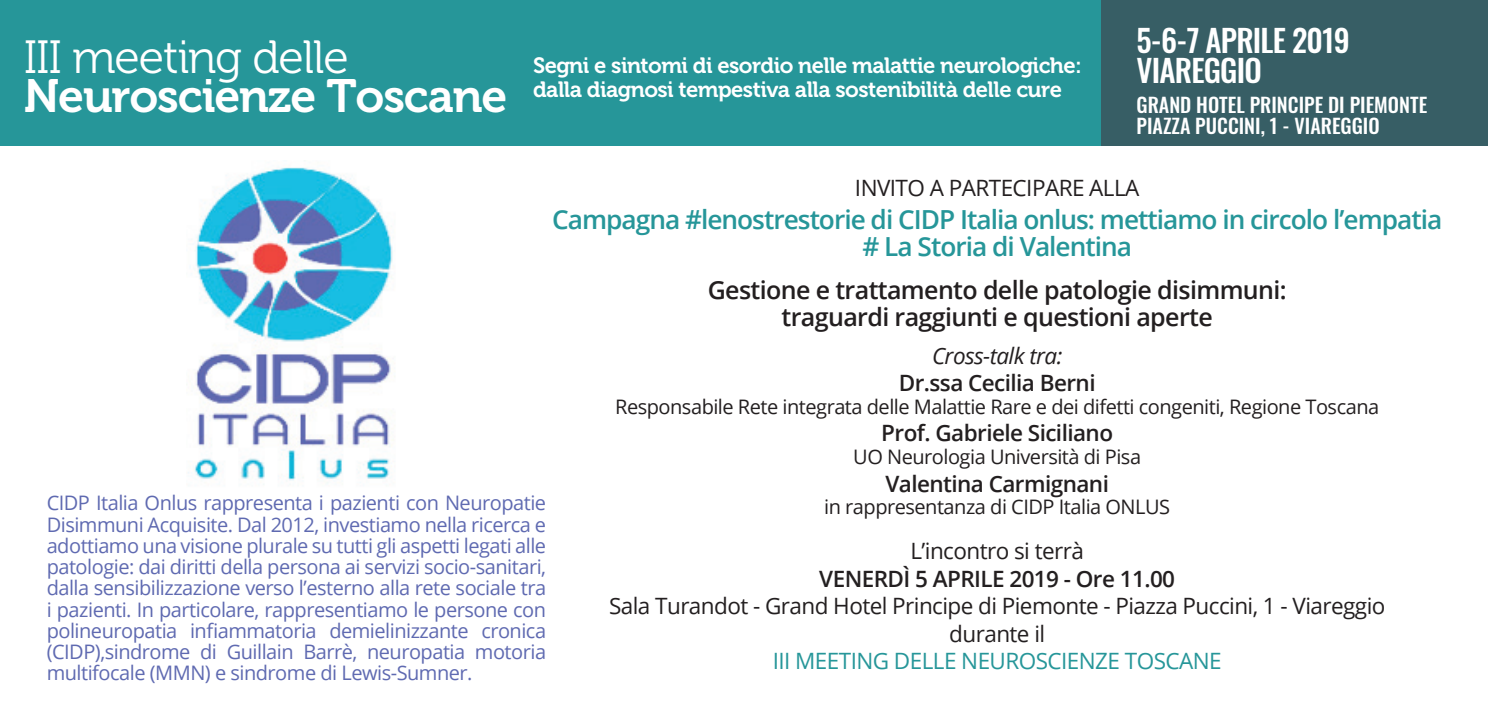
<style>
.page{position:relative;width:1489px;height:709px;background:#fff}
.page>*{position:absolute;margin:0;border:0;box-sizing:border-box;transform-origin:0 0}
.t1{font:46.5px "Museo 700";letter-spacing:-.025em;color:#fff}
.t2{font:46.5px "Museo 300";letter-spacing:-.025em;color:#fff}
.t3{font:500 31px/30px "Oswald";letter-spacing:-.025em;color:#fff}
.t4{font:600 26.25px/27.5px "Open Sans";letter-spacing:-.04em;color:#269699;text-align:center}
.t5{font:600 25px/27.5px "Open Sans";letter-spacing:-.025em;color:#231f20;text-align:center}
.t6{font:22.5px/27.5px "Open Sans";letter-spacing:-.025em;color:#231f20;text-align:center}
.t7{font:600 22.5px "Open Sans";letter-spacing:-.025em;color:#231f20}
.t8{font:22.5px "Open Sans";letter-spacing:-.025em;color:#269699}
.t9{font:italic 22.5px "Open Sans";letter-spacing:-.025em;color:#231f20}
.t10{font:22px/23.8px "Museo 700";letter-spacing:-.025em;color:#fff}
.t11{font:20px/21.2px "Open Sans";letter-spacing:-.025em;color:#5f6ab1;text-align:justify}
.t12{font:20px "Open Sans";letter-spacing:-.025em;color:#231f20}
.t13{font:500 20px/21px "Oswald";color:#fff}
</style>
<div class="page">
<div style="left:0;top:0;width:1486px;height:146px;background:#269699"></div>
<div style="left:1101px;top:0;width:386px;height:146px;background:#375e65"></div>
<img style="left:188px;top:167px;width:207px;height:318px">
<h1 class="t2" style="left:24px;top:32px;width:327px">III meeting delle</h1>
<h1 class="t1" style="left:24px;top:70px;width:485px">Neuroscienze Toscane</h1>
<p class="t10" style="left:533px;top:54px;width:550px">Segni e sintomi di esordio nelle malattie neurologiche: dalla diagnosi tempestiva alla sostenibilità delle cure</p>
<h2 class="t3" style="left:1136px;top:28px;width:215px">5-6-7 APRILE 2019<br>VIAREGGIO</h2>
<p class="t13" style="left:1136px;top:95px;width:292px">GRAND HOTEL PRINCIPE DI PIEMONTE<br>PIAZZA PUCCINI, 1 - VIAREGGIO</p>
<p class="t11" style="left:47px;top:492px;width:501px">CIDP Italia Onlus rappresenta i pazienti con Neuropatie Disimmuni Acquisite. Dal 2012, investiamo nella ricerca e adottiamo una visione plurale su tutti gli aspetti legati alle patologie: dai diritti della persona ai servizi socio-sanitari, dalla sensibilizzazione verso l’esterno alla rete sociale tra i pazienti. In particolare, rappresentiamo le persone con polineuropatia infiammatoria demielinizzante cronica (CIDP),sindrome di Guillain Barrè, neuropatia motoria multifocale (MMN) e sindrome di Lewis-Sumner.</p>
<p class="t6" style="left:855px;top:174px;width:286px">INVITO A PARTECIPARE ALLA</p>
<h3 class="t4" style="left:552px;top:205px;width:891px">Campagna #lenostrestorie di CIDP Italia onlus: mettiamo in circolo l’empatia # La Storia di Valentina</h3>
<p class="t5" style="left:707px;top:275px;width:580px">Gestione e trattamento delle patologie disimmuni: traguardi raggiunti e questioni aperte</p>
<p class="t9" style="left:932px;top:340px;width:132px">Cross-talk tra:</p>
<p class="t7" style="left:898px;top:368px;width:198px">Dr.ssa Cecilia Berni</p>
<p class="t12" style="left:615px;top:393px;width:765px">Responsabile Rete integrata delle Malattie Rare e dei difetti congeniti, Regione Toscana</p>
<p class="t7" style="left:881px;top:418px;width:233px">Prof. Gabriele Siciliano</p>
<p class="t12" style="left:853px;top:443px;width:289px">UO Neurologia Università di Pisa</p>
<p class="t7" style="left:885px;top:468px;width:225px">Valentina Carmignani</p>
<p class="t12" style="left:824px;top:493px;width:347px">in rappresentanza di CIDP Italia ONLUS</p>
<p class="t6" style="left:910px;top:536px;width:175px">L’incontro si terrà</p>
<p class="t7" style="left:819px;top:563px;width:357px">VENERDÌ 5 APRILE 2019 - Ore 11.00</p>
<p class="t6" style="left:609px;top:591px;width:777px">Sala Turandot - Grand Hotel Principe di Piemonte - Piazza Puccini, 1 - Viareggio durante il</p>
<p class="t8" style="left:772px;top:645px;width:450px">III MEETING DELLE NEUROSCIENZE TOSCANE</p>
</div>
